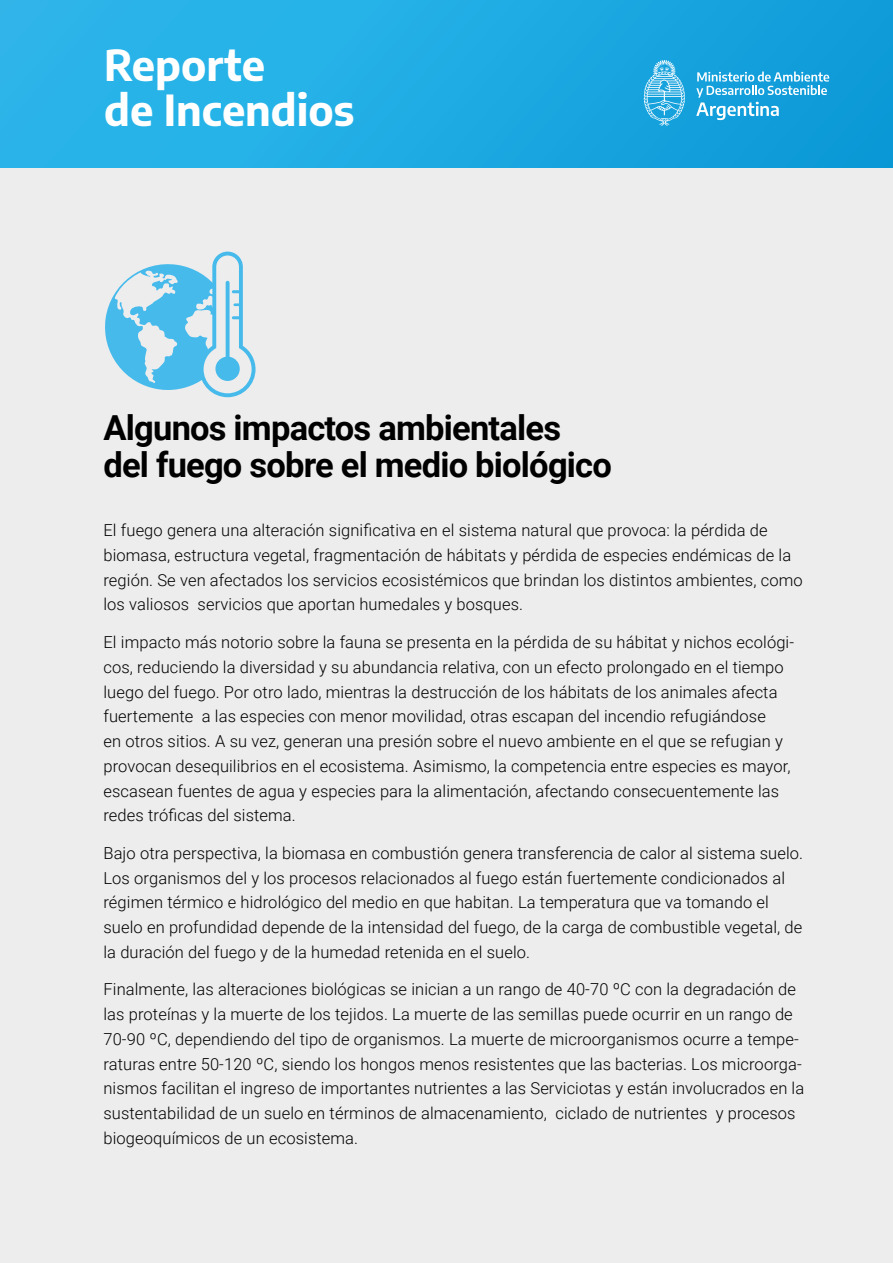
<style>
.page{position:relative;width:893px;height:1263px;background:#fff}
.page>*{position:absolute;margin:0;border:0;box-sizing:border-box;transform-origin:0 0}
.t1{font:700 42px/44.4px "Encode Sans";color:#fff}
.t2{font:700 34.5px/36.8px "Roboto";letter-spacing:-.025em;color:#000}
.t3{font:300 16.5px/24.8px "Roboto";letter-spacing:.005em;color:#000}
</style>
<div class="page">
<div style="left:0;top:0;width:893px;height:169px;background:linear-gradient(to right,#2fb9ec,#0e9bd8)"></div>
<svg style="left:696px;top:72px;width:133px;height:48px;background:#45b2e1"></svg>
<svg style="left:644px;top:60px;width:41px;height:66px;background:#50b9e5"></svg>
<div style="left:0;top:169px;width:893px;height:1094px;background:#ededed"></div>
<svg style="left:105px;top:252px;width:151px;height:145px"></svg>
<h1 class="t1" style="left:104px;top:41px;width:252px">Reporte<br>de Incendios</h1>
<h2 class="t2" style="left:103px;top:408px;width:510px">Algunos impactos ambientales del fuego sobre el medio biológico</h2>
<p class="t3" style="left:103px;top:517px;width:701px">El fuego genera una alteración significativa en el sistema natural que provoca: la pérdida de biomasa, estructura vegetal, fragmentación de hábitats y pérdida de especies endémicas de la región. Se ven afectados los servicios ecosistémicos que brindan los distintos ambientes, como los valiosos servicios que aportan humedales y bosques.</p>
<p class="t3" style="left:103px;top:629px;width:692px">El impacto más notorio sobre la fauna se presenta en la pérdida de su hábitat y nichos ecológi&shy;cos, reduciendo la diversidad y su abundancia relativa, con un efecto prolongado en el tiempo luego del fuego. Por otro lado, mientras la destrucción de los hábitats de los animales afecta fuertemente a las especies con menor movilidad, otras escapan del incendio refugiándose<br>en otros sitios. A su vez, generan una presión sobre el nuevo ambiente en el que se refugian y provocan desequilibrios en el ecosistema. Asimismo, la competencia entre especies es mayor, escasean fuentes de agua y especies para la alimentación, afectando consecuentemente las redes tróficas del sistema.</p>
<p class="t3" style="left:103px;top:840px;width:701px">Bajo otra perspectiva, la biomasa en combustión genera transferencia de calor al sistema suelo.<br>Los organismos del y los procesos relacionados al fuego están fuertemente condicionados al régimen térmico e hidrológico del medio en que habitan. La temperatura que va tomando el suelo en profundidad depende de la intensidad del fuego, de la carga de combustible vegetal, de la duración del fuego y de la humedad retenida en el suelo.</p>
<p class="t3" style="left:103px;top:976px;width:702px">Finalmente, las alteraciones biológicas se inician a un rango de 40-70 ºC con la degradación de las proteínas y la muerte de los tejidos. La muerte de las semillas puede ocurrir en un rango de 70-90 ºC, dependiendo del tipo de organismos. La muerte de microorganismos ocurre a tempe&shy;raturas entre 50-120 ºC, siendo los hongos menos resistentes que las bacterias. Los microorga&shy;nismos facilitan el ingreso de importantes nutrientes a las Serviciotas y están involucrados en la sustentabilidad de un suelo en términos de almacenamiento, ciclado de nutrientes y procesos biogeoquímicos de un ecosistema.</p>
</div>
